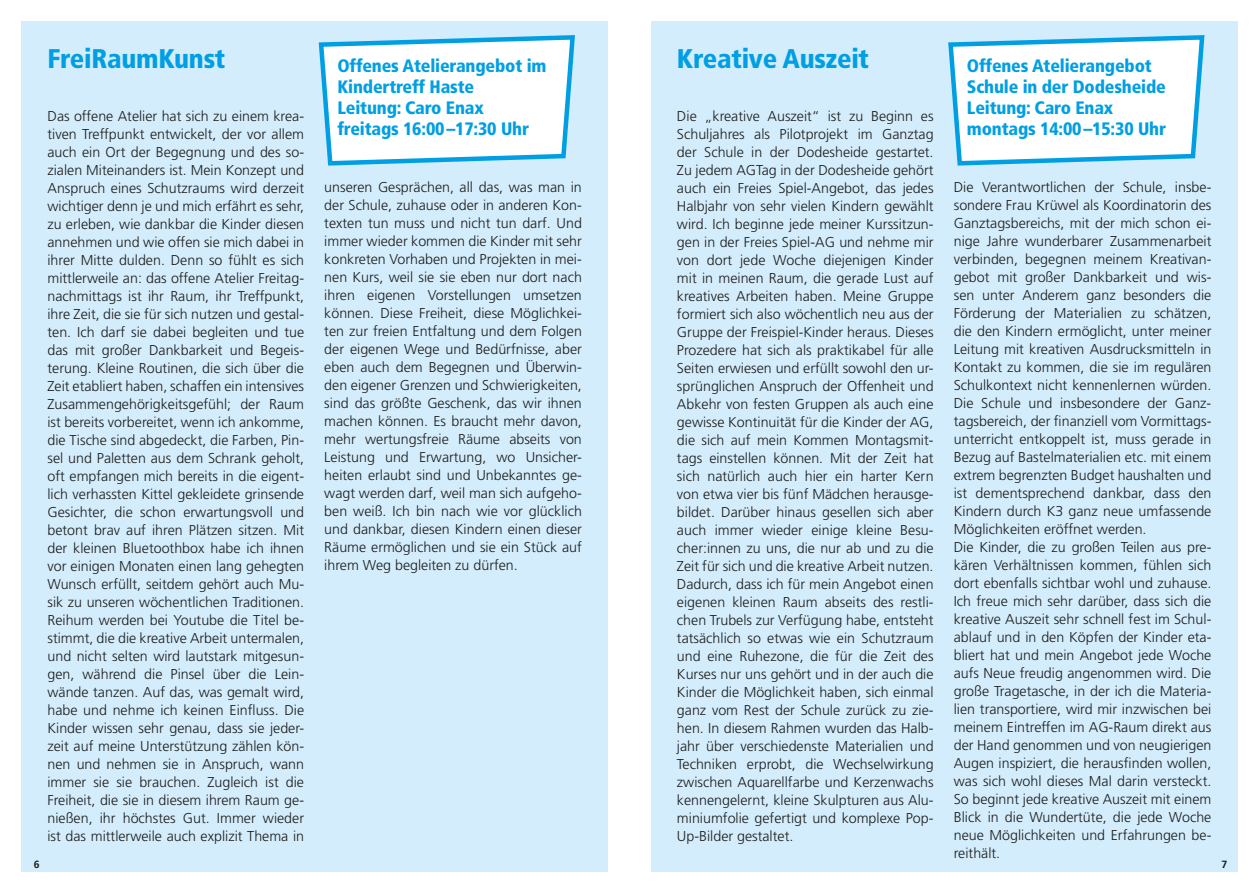
<style>
.page{position:relative;width:1259px;height:893px;background:#fff}
.page>*{position:absolute;margin:0;border:0;box-sizing:border-box;transform-origin:0 0}
.t1{font:900 condensed 27px "Frutiger";letter-spacing:-.01em;color:#009fe3}
.t2{font:900 condensed 18px/21px "Frutiger";letter-spacing:-.01em;color:#009fe3}
.t3{font:300 14.25px/18px "Frutiger";color:#1d1d1b;text-align:justify}
.t4{font:700 10.5px "Frutiger";color:#1d1d1b}
</style>
<div class="page">
<div style="left:21px;top:21px;width:587px;height:851px;background:#d4edfc"></div>
<div style="left:651px;top:21px;width:586px;height:851px;background:#d4edfc"></div>
<svg style="left:948px;top:35px;width:257px;height:131px;background:#e2f3fb"></svg>
<svg style="left:318px;top:35px;width:257px;height:131px;background:#e2f3fb"></svg>
<h1 class="t1" style="left:47px;top:42px;width:179px">FreiRaumKunst</h1>
<p class="t3" style="left:47px;top:107px;width:258px">Das offene Atelier hat sich zu einem krea&shy;tiven Treffpunkt entwickelt, der vor allem auch ein Ort der Begegnung und des so&shy;zialen Miteinanders ist. Mein Konzept und Anspruch eines Schutzraums wird derzeit wichtiger denn je und mich erfährt es sehr, zu erleben, wie dankbar die Kinder diesen annehmen und wie offen sie mich dabei in ihrer Mitte dulden. Denn so fühlt es sich mittlerweile an: das offene Atelier Freitag&shy;nachmittags ist ihr Raum, ihr Treffpunkt, ihre Zeit, die sie für sich nutzen und gestal&shy;ten. Ich darf sie dabei begleiten und tue das mit großer Dankbarkeit und Begeis&shy;terung. Kleine Routinen, die sich über die Zeit etabliert haben, schaffen ein intensives Zusammengehörigkeitsgefühl; der Raum ist bereits vorbereitet, wenn ich ankomme, die Tische sind abgedeckt, die Farben, Pin&shy;sel und Paletten aus dem Schrank geholt, oft empfangen mich bereits in die eigent&shy;lich verhassten Kittel gekleidete grinsende Gesichter, die schon erwartungsvoll und betont brav auf ihren Plätzen sitzen. Mit der kleinen Bluetoothbox habe ich ihnen vor einigen Monaten einen lang gehegten Wunsch erfüllt, seitdem gehört auch Mu&shy;sik zu unseren wöchentlichen Traditionen.<br>Reihum werden bei Youtube die Titel be&shy;stimmt, die die kreative Arbeit untermalen, und nicht selten wird lautstark mitgesun&shy;gen, während die Pinsel über die Lein&shy;wände tanzen. Auf das, was gemalt wird, habe und nehme ich keinen Einfluss. Die Kinder wissen sehr genau, dass sie jeder&shy;zeit auf meine Unterstützung zählen kön&shy;nen und nehmen sie in Anspruch, wann immer sie sie brauchen. Zugleich ist die Freiheit, die sie in diesem ihrem Raum ge&shy;nießen, ihr höchstes Gut. Immer wieder ist das mittlerweile auch explizit Thema in</p>
<p class="t2" style="left:337px;top:56px;width:211px">Offenes Atelierangebot im<br>Kindertreff Haste<br>Leitung: Caro Enax freitags 16:00–17:30 Uhr</p>
<p class="t3" style="left:324px;top:178px;width:259px">unseren Gesprächen, all das, was man in der Schule, zuhause oder in anderen Kon&shy;texten tun muss und nicht tun darf. Und immer wieder kommen die Kinder mit sehr konkreten Vorhaben und Projekten in mei&shy;nen Kurs, weil sie sie eben nur dort nach ihren eigenen Vorstellungen umsetzen können. Diese Freiheit, diese Möglichkei&shy;ten zur freien Entfaltung und dem Folgen der eigenen Wege und Bedürfnisse, aber eben auch dem Begegnen und Überwin&shy;den eigener Grenzen und Schwierigkeiten, sind das größte Geschenk, das wir ihnen machen können. Es braucht mehr davon, mehr wertungsfreie Räume abseits von Leistung und Erwartung, wo Unsicher&shy;heiten erlaubt sind und Unbekanntes ge&shy;wagt werden darf, weil man sich aufgeho&shy;ben weiß. Ich bin nach wie vor glücklich und dankbar, diesen Kindern einen dieser Räume ermöglichen und sie ein Stück auf ihrem Weg begleiten zu dürfen.</p>
<h1 class="t1" style="left:677px;top:42px;width:194px">Kreative Auszeit</h1>
<p class="t3" style="left:677px;top:107px;width:258px">Die „kreative Auszeit“ ist zu Beginn es Schuljahres als Pilotprojekt im Ganztag der Schule in der Dodesheide gestartet.<br>Zu jedem AGTag in der Dodesheide gehört auch ein Freies Spiel-Angebot, das jedes Halbjahr von sehr vielen Kindern gewählt wird. Ich beginne jede meiner Kurssitzun&shy;gen in der Freies Spiel-AG und nehme mir von dort jede Woche diejenigen Kinder mit in meinen Raum, die gerade Lust auf kreatives Arbeiten haben. Meine Gruppe formiert sich also wöchentlich neu aus der Gruppe der Freispiel-Kinder heraus. Dieses Prozedere hat sich als praktikabel für alle Seiten erwiesen und erfüllt sowohl den ur&shy;sprünglichen Anspruch der Offenheit und Abkehr von festen Gruppen als auch eine gewisse Kontinuität für die Kinder der AG, die sich auf mein Kommen Montagsmit&shy;tags einstellen können. Mit der Zeit hat sich natürlich auch hier ein harter Kern von etwa vier bis fünf Mädchen herausge&shy;bildet. Darüber hinaus gesellen sich aber auch immer wieder einige kleine Besu&shy;cher:innen zu uns, die nur ab und zu die Zeit für sich und die kreative Arbeit nutzen.<br>Dadurch, dass ich für mein Angebot einen eigenen kleinen Raum abseits des restli&shy;chen Trubels zur Verfügung habe, entsteht tatsächlich so etwas wie ein Schutzraum und eine Ruhezone, die für die Zeit des Kurses nur uns gehört und in der auch die Kinder die Möglichkeit haben, sich einmal ganz vom Rest der Schule zurück zu zie&shy;hen. In diesem Rahmen wurden das Halb&shy;jahr über verschiedenste Materialien und Techniken erprobt, die Wechselwirkung zwischen Aquarellfarbe und Kerzenwachs kennengelernt, kleine Skulpturen aus Alu&shy;miniumfolie gefertigt und komplexe Pop-Up-Bilder gestaltet.</p>
<p class="t2" style="left:967px;top:56px;width:201px">Offenes Atelierangebot<br>Schule in der Dodesheide<br>Leitung: Caro Enax montags 14:00–15:30 Uhr</p>
<p class="t3" style="left:954px;top:178px;width:259px;text-align:left">Die Verantwortlichen der Schule, insbe&shy;sondere Frau Krüwel als Koordinatorin des Ganztagsbereichs, mit der mich schon ei&shy;nige Jahre wunderbarer Zusammenarbeit verbinden, begegnen meinem Kreativan&shy;gebot mit großer Dankbarkeit und wis&shy;sen unter Anderem ganz besonders die Förderung der Materialien zu schätzen, die den Kindern ermöglicht, unter meiner Leitung mit kreativen Ausdrucksmitteln in Kontakt zu kommen, die sie im regulären Schulkontext nicht kennenlernen würden.<br>Die Schule und insbesondere der Ganz&shy;tagsbereich, der finanziell vom Vormittags&shy;unterricht entkoppelt ist, muss gerade in Bezug auf Bastelmaterialien etc. mit einem extrem begrenzten Budget haushalten und ist dementsprechend dankbar, dass den Kindern durch K3 ganz neue umfassende Möglichkeiten eröffnet werden.<br>Die Kinder, die zu großen Teilen aus pre&shy;kären Verhältnissen kommen, fühlen sich dort ebenfalls sichtbar wohl und zuhause.<br>Ich freue mich sehr darüber, dass sich die kreative Auszeit sehr schnell fest im Schul&shy;ablauf und in den Köpfen der Kinder eta&shy;bliert hat und mein Angebot jede Woche aufs Neue freudig angenommen wird. Die große Tragetasche, in der ich die Materia&shy;lien transportiere, wird mir inzwischen bei meinem Eintreffen im AG-Raum direkt aus der Hand genommen und von neugierigen Augen inspiziert, die herausfinden wollen, was sich wohl dieses Mal darin versteckt.<br>So beginnt jede kreative Auszeit mit einem Blick in die Wundertüte, die jede Woche neue Möglichkeiten und Erfahrungen be&shy;reithält.</p>
<p class="t4" style="left:34px;top:858px;width:7px">6</p>
<p class="t4" style="left:1221px;top:858px;width:7px">7</p>
</div>
